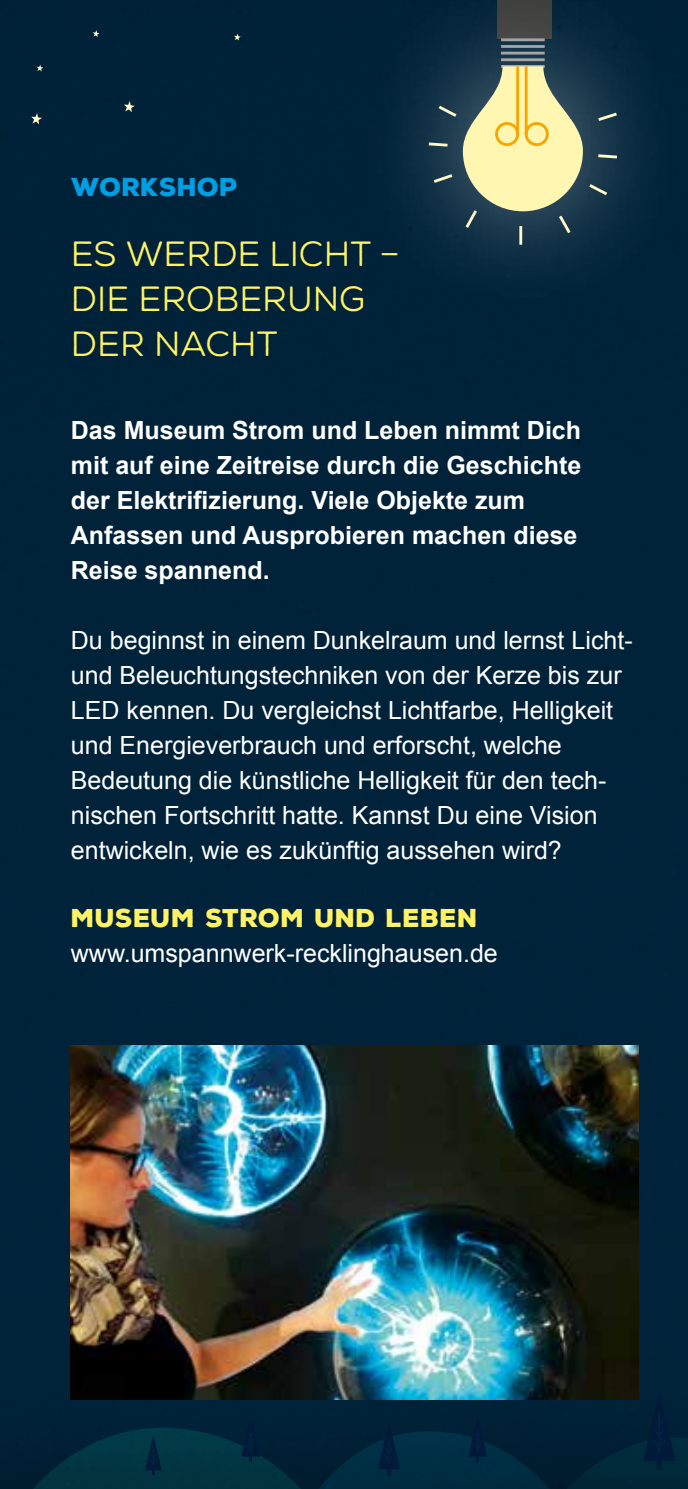
<style>
.page{position:relative;width:688px;height:1489px;background:#fff}
.page>*{position:absolute;margin:0;border:0;box-sizing:border-box;transform-origin:0 0}
.t1{font:35px/45px "Nexa Rust Sans";color:#fff264}
.t2{font:25px/35px "Arial";color:#fff}
.t3{font:700 25px/35px "Arial";color:#fff}
.t4{font:900 25px "Nexa Rust Sans";letter-spacing:.01em;color:#fff264}
.t5{font:900 25px "Nexa Rust Sans";color:#009ee3}
</style>
<div class="page">
<div style="left:0;top:0;width:687px;height:1391px;background:#00233a"></div>
<svg style="left:37px;top:65px;width:6px;height:7px"></svg>
<svg style="left:31px;top:113px;width:11px;height:11px"></svg>
<svg style="left:124px;top:101px;width:11px;height:11px"></svg>
<svg style="left:93px;top:30px;width:6px;height:7px"></svg>
<svg style="left:234px;top:34px;width:7px;height:7px"></svg>
<img style="left:71px;top:1045px;width:567px;height:346px">
<div style="left:356px;top:0;width:331px;height:318px;background:#fff;opacity:.5"></div>
<hr style="left:519px;top:226px;width:3px;height:19px;background:#fff9c7">
<svg style="left:425px;top:66px;width:195px;height:170px;background:#73806f"></svg>
<svg style="left:0;top:1391px;width:687px;height:97px;background:#01273a"></svg>
<p class="t5" style="left:71px;top:170px;width:168px">WORKSHOP</p>
<h1 class="t1" style="left:71px;top:231px;width:331px">ES WERDE LICHT –<br>DIE EROBERUNG<br>DER NACHT</h1>
<p class="t3" style="left:71px;top:413px;width:511px">Das Museum Strom und Leben nimmt Dich mit auf eine Zeitreise durch die Geschichte der Elektrifizierung. Viele Objekte zum Anfassen und Ausprobieren machen diese Reise spannend.</p>
<p class="t2" style="left:71px;top:623px;width:563px">Du beginnst in einem Dunkelraum und lernst Licht&shy;und Beleuchtungstechniken von der Kerze bis zur LED kennen. Du vergleichst Lichtfarbe, Helligkeit und Energieverbrauch und erforscht, welche Bedeutung die künstliche Helligkeit für den tech&shy;nischen Fortschritt hatte. Kannst Du eine Vision entwickeln, wie es zukünftig aussehen wird?</p>
<p class="t4" style="left:71px;top:901px;width:408px">MUSEUM STROM UND LEBEN</p>
<p class="t2" style="left:71px;top:936px;width:428px">www.umspannwerk-recklinghausen.de</p>
</div>
